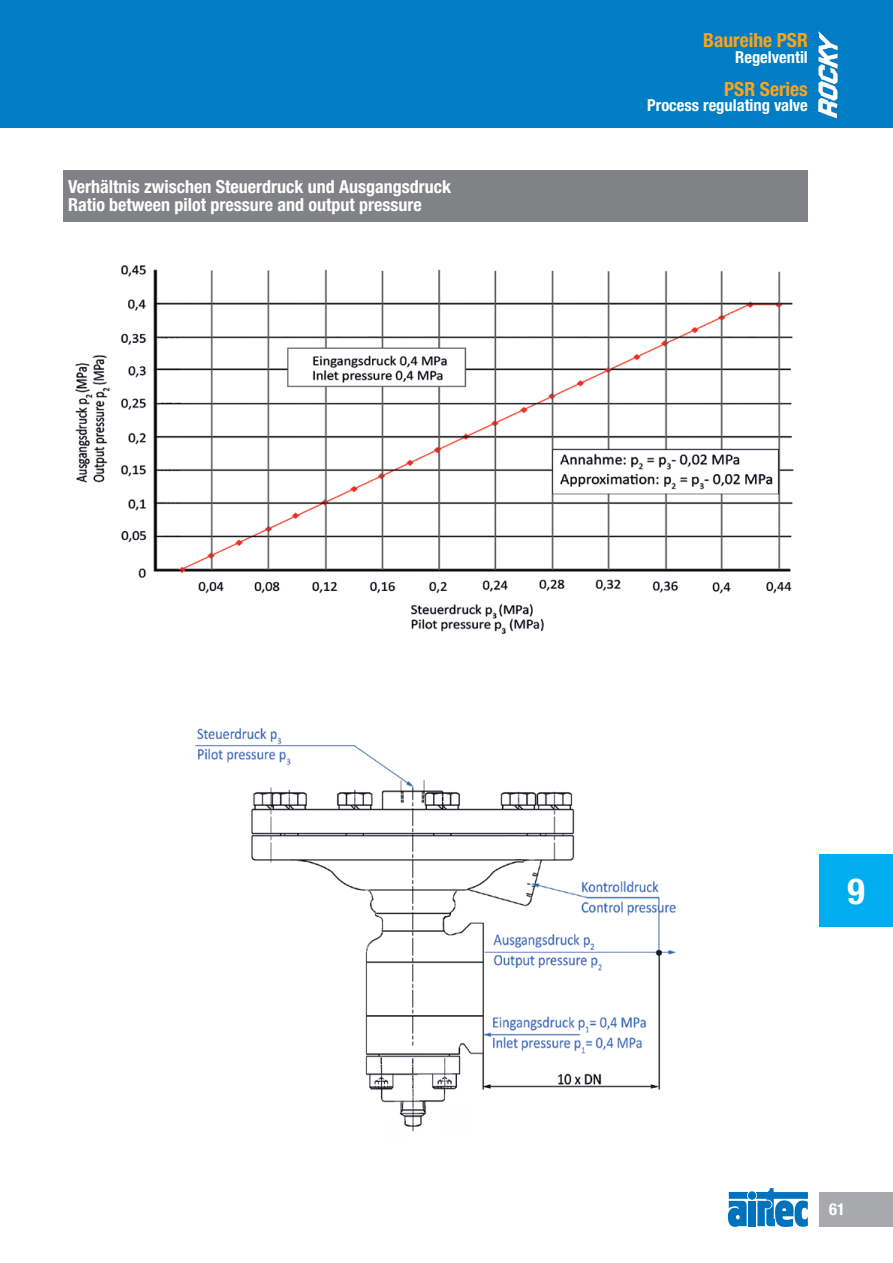
<style>
.page{position:relative;width:893px;height:1263px;background:#fff}
.page>*{position:absolute;margin:0;border:0;box-sizing:border-box;transform-origin:0 0}
.t1{font:700 condensed 36px "Helvetica Neue LT Std";color:#fff}
.t2{font:700 condensed 19.5px "Helvetica Neue LT Std";color:#faa41a}
.t3{font:700 condensed 18px/18px "Helvetica Neue LT Std";color:#fff}
.t4{font:700 condensed 16.5px "Helvetica Neue LT Std";color:#fff}
</style>
<div class="page">
<div style="left:0;top:0;width:893px;height:128px;background:#007dc5"></div>
<img style="left:818px;top:32px;width:20px;height:87px">
<div style="left:819px;top:1192px;width:74px;height:35px;background:#a7a9ac"></div>
<div style="left:748px;top:1191px;width:8px;height:9px;background:#0072bc;border-radius:50%"></div>
<div style="left:748px;top:1201px;width:8px;height:25px;background:#0072bc"></div>
<svg style="left:728px;top:1192px;width:20px;height:35px"></svg>
<svg style="left:755px;top:1188px;width:53px;height:39px"></svg>
<div style="left:819px;top:855px;width:74px;height:72px;background:#00aeef"></div>
<img style="left:69px;top:221px;width:734px;height:413px">
<div style="left:64px;top:170px;width:744px;height:51px;background:#808285"></div>
<img style="left:195px;top:727px;width:481px;height:405px">
<p class="t3" style="left:68px;top:177px;width:385px">Verhältnis zwischen Steuerdruck und Ausgangsdruck<br>Ratio between pilot pressure and output pressure</p>
<p class="t2" style="left:703px;top:28px;width:106px">Baureihe PSR</p>
<p class="t4" style="left:735px;top:47px;width:74px">Regelventil</p>
<p class="t2" style="left:724px;top:78px;width:85px">PSR Series</p>
<p class="t4" style="left:647px;top:95px;width:162px">Process regulating valve</p>
<h1 class="t1" style="left:847px;top:869px;width:19px">9</h1>
<p class="t4" style="left:829px;top:1199px;width:17px">61</p>
</div>
